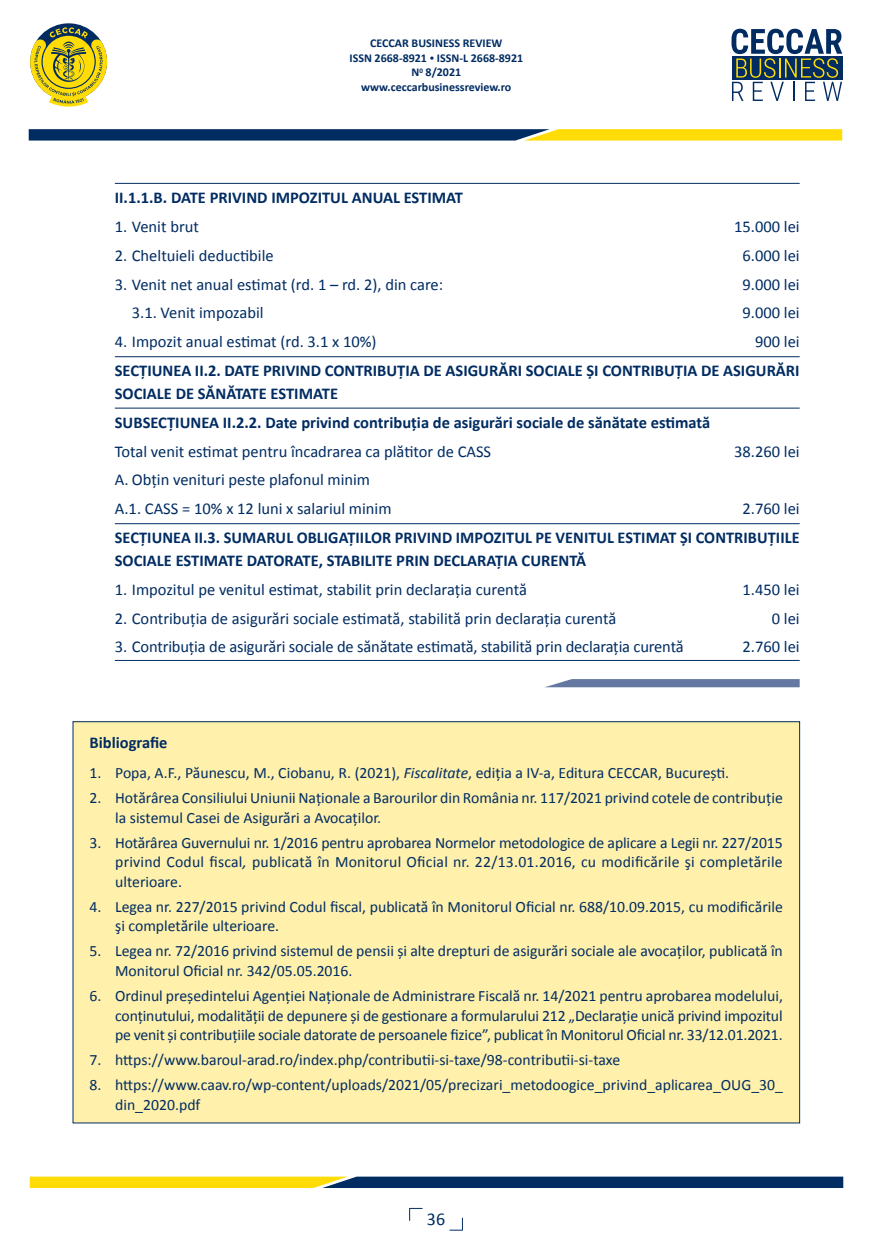
<style>
.page{position:relative;width:872px;height:1255px;background:#fff}
.page>*{position:absolute;margin:0;border:0;box-sizing:border-box;transform-origin:0 0}
.t1{font:18px "Calibri";color:#002c62}
.t2{font:16.5px/29px "Calibri";color:#002c62}
.t3{font:700 16.5px/22.5px "Calibri";color:#002c62}
.t4{font:15.75px/19.5px "Calibri";color:#002c62}
.t5{font:700 12px/14.4px "Calibri";color:#002c62;text-align:center}
.s1{font-size:9px}
.s2{font-style:italic}
</style>
<div class="page">
<svg style="left:409px;top:1207px;width:13px;height:13px"></svg>
<svg style="left:30px;top:27px;width:77px;height:80px"></svg>
<svg style="left:731px;top:29px;width:111px;height:72px"></svg>
<svg style="left:29px;top:129px;width:813px;height:11px;background:#637144"></svg>
<svg style="left:30px;top:1176px;width:813px;height:11px;background:#6a774c"></svg>
<svg style="left:449px;top:1217px;width:14px;height:13px"></svg>
<hr style="left:115px;top:183px;width:684px;height:1px;background:#002c62">
<hr style="left:115px;top:356px;width:684px;height:1px;background:#002c62">
<hr style="left:115px;top:408px;width:684px;height:1px;background:#002c62">
<hr style="left:115px;top:523px;width:684px;height:1px;background:#002c62">
<hr style="left:115px;top:660px;width:684px;height:1px;background:#002c62">
<div style="left:73px;top:721px;width:726px;height:401px;background:#fff0ab"></div>
<svg style="left:546px;top:679px;width:253px;height:8px;background:#6e7fa7"></svg>
<p class="t5" style="left:349px;top:37px;width:175px">CECCAR BUSINESS REVIEW<br>ISSN 2668-8921 <span class="s1">•</span> ISSN-L 2668-8921<br>N<sup>0</sup> 8/2021 www.ceccarbusinessreview.ro</p>
<p class="t3" style="left:115px;top:185px;width:350px">II.1.1.B. DATE PRIVIND IMPOZITUL ANUAL ESTIMAT</p>
<p class="t2" style="left:115px;top:211px;width:86px">1. Venit brut</p>
<p class="t2" style="left:734px;top:211px;width:67px">15.000 lei</p>
<p class="t2" style="left:115px;top:240px;width:160px">2. Cheltuieli deductibile</p>
<p class="t2" style="left:742px;top:240px;width:59px">6.000 lei</p>
<p class="t2" style="left:115px;top:269px;width:330px">3. Venit net anual estimat (rd. 1 – rd. 2), din care:</p>
<p class="t2" style="left:742px;top:269px;width:59px">9.000 lei</p>
<p class="t2" style="left:132px;top:298px;width:133px">3.1. Venit impozabil</p>
<p class="t2" style="left:742px;top:298px;width:59px">9.000 lei</p>
<p class="t2" style="left:115px;top:326px;width:263px">4. Impozit anual estimat (rd. 3.1 x 10%)</p>
<p class="t2" style="left:755px;top:326px;width:46px">900 lei</p>
<p class="t3" style="left:115px;top:359px;width:686px">SECȚIUNEA II.2. DATE PRIVIND CONTRIBUȚIA DE ASIGURĂRI SOCIALE ȘI CONTRIBUȚIA DE ASIGURĂRI<br>SOCIALE DE SĂNĂTATE ESTIMATE</p>
<p class="t3" style="left:115px;top:410px;width:597px">SUBSECȚIUNEA II.2.2. Date privind contribuția de asigurări sociale de sănătate estimată</p>
<p class="t2" style="left:115px;top:436px;width:378px">Total venit estimat pentru încadrarea ca plătitor de CASS</p>
<p class="t2" style="left:734px;top:436px;width:67px">38.260 lei</p>
<p class="t2" style="left:115px;top:464px;width:278px">A. Obțin venituri peste plafonul minim<br>A.1. CASS = 10% x 12 luni x salariul minim</p>
<p class="t2" style="left:742px;top:493px;width:59px">2.760 lei</p>
<p class="t3" style="left:115px;top:525px;width:686px">SECȚIUNEA II.3. SUMARUL OBLIGAȚIILOR PRIVIND IMPOZITUL PE VENITUL ESTIMAT ȘI CONTRIBUȚIILE<br>SOCIALE ESTIMATE DATORATE, STABILITE PRIN DECLARAȚIA CURENTĂ</p>
<p class="t2" style="left:115px;top:574px;width:413px">1. Impozitul pe venitul estimat, stabilit prin declarația curentă</p>
<p class="t2" style="left:742px;top:574px;width:59px">1.450 lei</p>
<p class="t2" style="left:115px;top:602px;width:503px">2. Contribuția de asigurări sociale estimată, stabilită prin declarația curentă</p>
<p class="t2" style="left:772px;top:602px;width:29px">0 lei</p>
<p class="t2" style="left:115px;top:631px;width:570px">3. Contribuția de asigurări sociale de sănătate estimată, stabilită prin declarația curentă</p>
<p class="t2" style="left:742px;top:631px;width:59px">2.760 lei</p>
<p class="t3" style="left:90px;top:730px;width:79px">Bibliografie</p>
<p class="t4" style="left:90px;top:762px;width:641px">1. Popa, A.F., Păunescu, M., Ciobanu, R. (2021), <span class="s2">Fiscalitate</span>, ediția a IV-a, Editura CECCAR, București.</p>
<p class="t4" style="left:115px;top:787px;width:669px;text-indent:-26px">2. Hotărârea Consiliului Uniunii Naționale a Barourilor din România nr. 117/2021 privind cotele de contribuție la sistemul Casei de Asigurări a Avocaților.</p>
<p class="t4" style="left:115px;top:832px;width:669px;text-align:justify;text-indent:-26px">3. Hotărârea Guvernului nr. 1/2016 pentru aprobarea Normelor metodologice de aplicare a Legii nr. 227/2015 privind Codul fiscal<span class="s2">,</span> publicată în Monitorul Oficial nr. 22/13.01.2016, cu modificările şi completările ulterioare.</p>
<p class="t4" style="left:115px;top:896px;width:669px;text-indent:-26px">4. Legea nr. 227/2015 privind Codul fiscal, publicată în Monitorul Oficial nr. 688/10.09.2015, cu modificările şi completările ulterioare.</p>
<p class="t4" style="left:115px;top:940px;width:669px;text-indent:-26px">5. Legea nr. 72/2016 privind sistemul de pensii și alte drepturi de asigurări sociale ale avocaților, publicată în<br>Monitorul Oficial nr. 342/05.05.2016.</p>
<p class="t4" style="left:115px;top:985px;width:669px;text-align:justify;text-indent:-26px">6. Ordinul președintelui Agenției Naționale de Administrare Fiscală nr. 14/2021 pentru aprobarea modelului, conținutului, modalității de depunere și de gestionare a formularului 212 „Declarație unică privind impozitul pe venit și contribuțiile sociale datorate de persoanele fizice”, publicat în Monitorul Oficial nr. 33/12.01.2021.</p>
<p class="t4" style="left:90px;top:1049px;width:532px">7. https://www.baroul-arad.ro/index.php/contributii-si-taxe/98-contributii-si-taxe</p>
<p class="t4" style="left:115px;top:1074px;width:669px;text-indent:-26px">8. https://www.caav.ro/wp-content/uploads/2021/05/precizari_metodoogice_privind_aplicarea_OUG_30_ din_2020.pdf</p>
<p class="t1" style="left:427px;top:1208px;width:20px">36</p>
</div>
